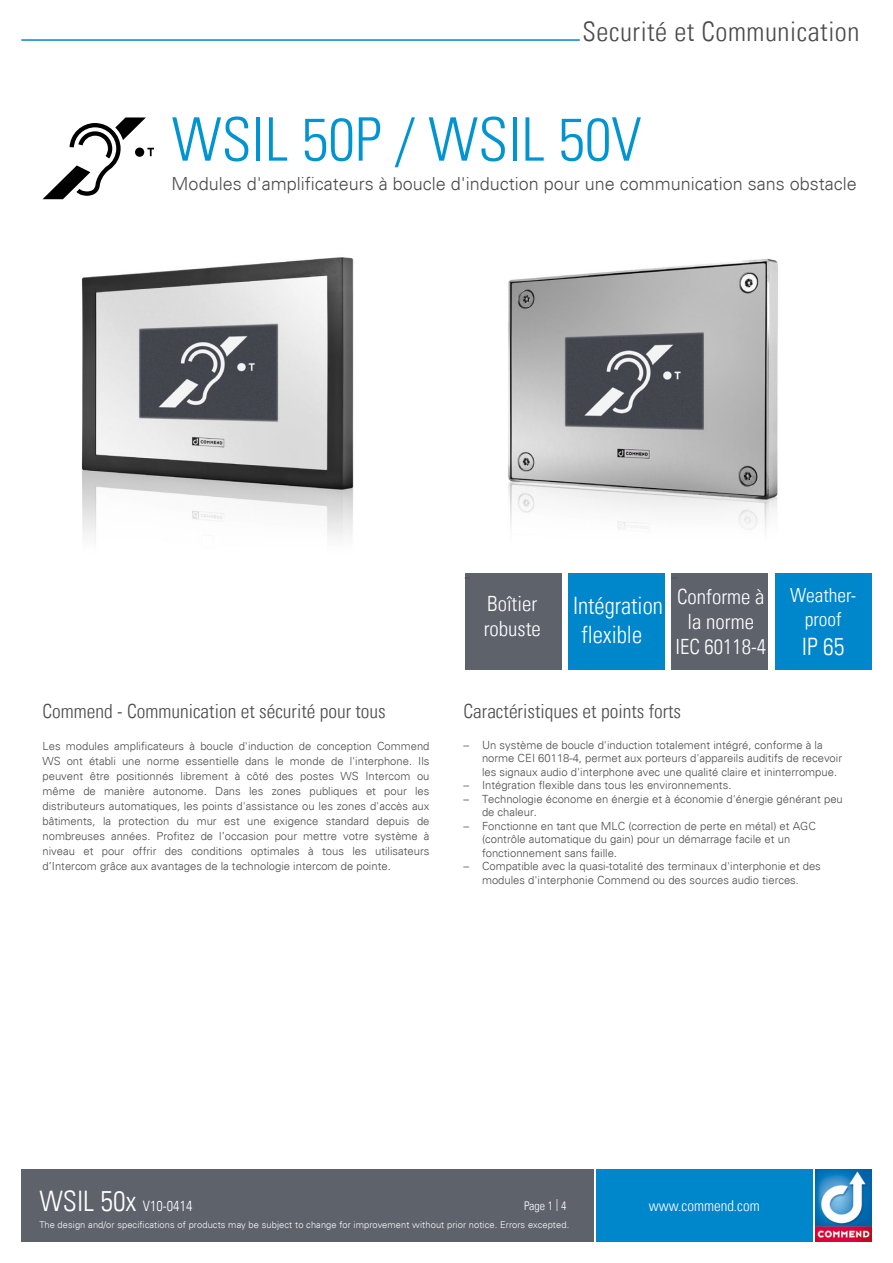
<style>
.page{position:relative;width:893px;height:1263px;background:#fff}
.page>*{position:absolute;margin:0;border:0;box-sizing:border-box;transform-origin:0 0}
.t1{font:60px "Univers Com 47 Light Cond";color:#0095d2}
.t2{font:27px "Univers Com 47 Light Cond";letter-spacing:.02em;color:#4b4b4d}
.t3{font:24px/28.8px "Univers Com 47 Light Cond";color:#fff;text-align:center;scale:.95 1}
.t4{font:24px "Univers Com 47 Light Cond";color:#fff}
.t5{font:21px/25.2px "Univers Com 47 Light Cond";color:#fff;text-align:center}
.t6{font:19.5px "Univers Com 47 Light Cond";color:#4b4b4d}
.t7{font:19.5px/24px "Univers Com 47 Light Cond";color:#fff;text-align:center}
.t8{font:300 18px "Univers Com 45";color:#4b4b4d}
.t9{font:15px "Univers Com 47 Light Cond";color:#fff}
.t10{font:14.4px "Univers Com 47 Light Cond";color:#fff}
.t11{font:12px "Univers Com 47 Light Cond";color:#fff}
.t12{font:300 11.25px/15px "Univers Com 45";color:#4b4b4d}
.t13{font:300 9.3px "Univers Com 45";letter-spacing:.01em;color:#fff}
.s1{font-size:28.2px}
</style>
<div class="page">
<img style="left:815px;top:1169px;width:57px;height:73px">
<img style="left:81px;top:257px;width:273px;height:283px">
<img style="left:508px;top:258px;width:270px;height:331px">
<div style="left:21px;top:1169px;width:573px;height:73px;background:#5d626b"></div>
<div style="left:596px;top:1169px;width:216px;height:73px;background:#0086cb"></div>
<hr style="left:21px;top:39px;width:559px;height:2px;background:#0086cb">
<svg style="left:43px;top:117px;width:111px;height:82px"></svg>
<div style="left:671px;top:573px;width:97px;height:97px;background:#5d626b"></div>
<div style="left:465px;top:573px;width:97px;height:97px;background:#5d626b"></div>
<div style="left:568px;top:573px;width:96px;height:97px;background:#0086cb"></div>
<div style="left:775px;top:573px;width:97px;height:97px;background:#0086cb"></div>
<h2 class="t2" style="left:582px;top:15px;width:278px">Securité et Communication</h2>
<h1 class="t1" style="left:172px;top:103px;width:471px">WSIL 50P / WSIL 50V</h1>
<h3 class="t8" style="left:172px;top:173px;width:687px">Modules d'amplificateurs à boucle d'induction pour une communication sans obstacle</h3>
<h3 class="t6" style="left:43px;top:700px;width:345px">Commend - Communication et sécurité pour tous</h3>
<p class="t12" style="left:43px;top:739px;width:388px;text-align:justify">Les modules amplificateurs à boucle d'induction de conception Commend WS ont établi une norme essentielle dans le monde de l'interphone. Ils peuvent être positionnés librement à côté des postes WS Intercom ou même de manière autonome. Dans les zones publiques et pour les distributeurs automatiques, les points d'assistance ou les zones d'accès aux bâtiments, la protection du mur est une exigence standard depuis de nombreuses années. Profitez de l’occasion pour mettre votre système à niveau et pour offrir des conditions optimales à tous les utilisateurs d’Intercom grâce aux avantages de la technologie intercom de pointe.</p>
<p class="t12" style="left:465px;top:569px;width:7px">–</p>
<h3 class="t5" style="left:484px;top:591px;width:59px;text-align:left">Boîtier robuste</h3>
<h3 class="t3" style="left:573px;top:591px;width:96px">Intégration flexible</h3>
<h3 class="t7" style="left:790px;top:583px;width:68px">Weather&shy;proof</h3>
<h3 class="t5" style="left:675px;top:583px;width:92px">Conforme à la norme<br>IEC 60118-4</h3>
<h3 class="t4" style="left:802px;top:632px;width:44px">IP 65</h3>
<h3 class="t6" style="left:463px;top:700px;width:219px">Caractéristiques et points forts</h3>
<p class="t12" style="left:482px;top:738px;width:362px;line-height:13.5px;text-indent:-18px">– Un système de boucle d'induction totalement intégré, conforme à la norme CEI 60118-4, permet aux porteurs d'appareils auditifs de recevoir les signaux audio d'interphone avec une qualité claire et ininterrompue.</p>
<p class="t12" style="left:463px;top:778px;width:269px">– Intégration flexible dans tous les environnements.</p>
<p class="t12" style="left:482px;top:792px;width:362px;line-height:13.5px;text-indent:-18px">– Technologie économe en énergie et à économie d'énergie générant peu de chaleur.</p>
<p class="t12" style="left:482px;top:819px;width:335px;line-height:13.5px;text-indent:-18px">– Fonctionne en tant que MLC (correction de perte en métal) et AGC (contrôle automatique du gain) pour un démarrage facile et un fonctionnement sans faille.</p>
<p class="t12" style="left:463px;top:860px;width:359px;line-height:13.5px;text-align:center">– Compatible avec la quasi-totalité des terminaux d'interphonie et des modules d'interphonie Commend ou des sources audio tierces.</p>
<p class="t10" style="left:39px;top:1197px;width:155px"><span class="s1">WSIL 50x</span> V10-0414</p>
<p class="t11" style="left:524px;top:1198px;width:44px">Page 1 | 4</p>
<p class="t13" style="left:39px;top:1219px;width:531px">The design and/or specifications of products may be subject to change for improvement without prior notice. Errors excepted.</p>
<h3 class="t9" style="left:649px;top:1197px;width:112px">www.commend.com</h3>
</div>
